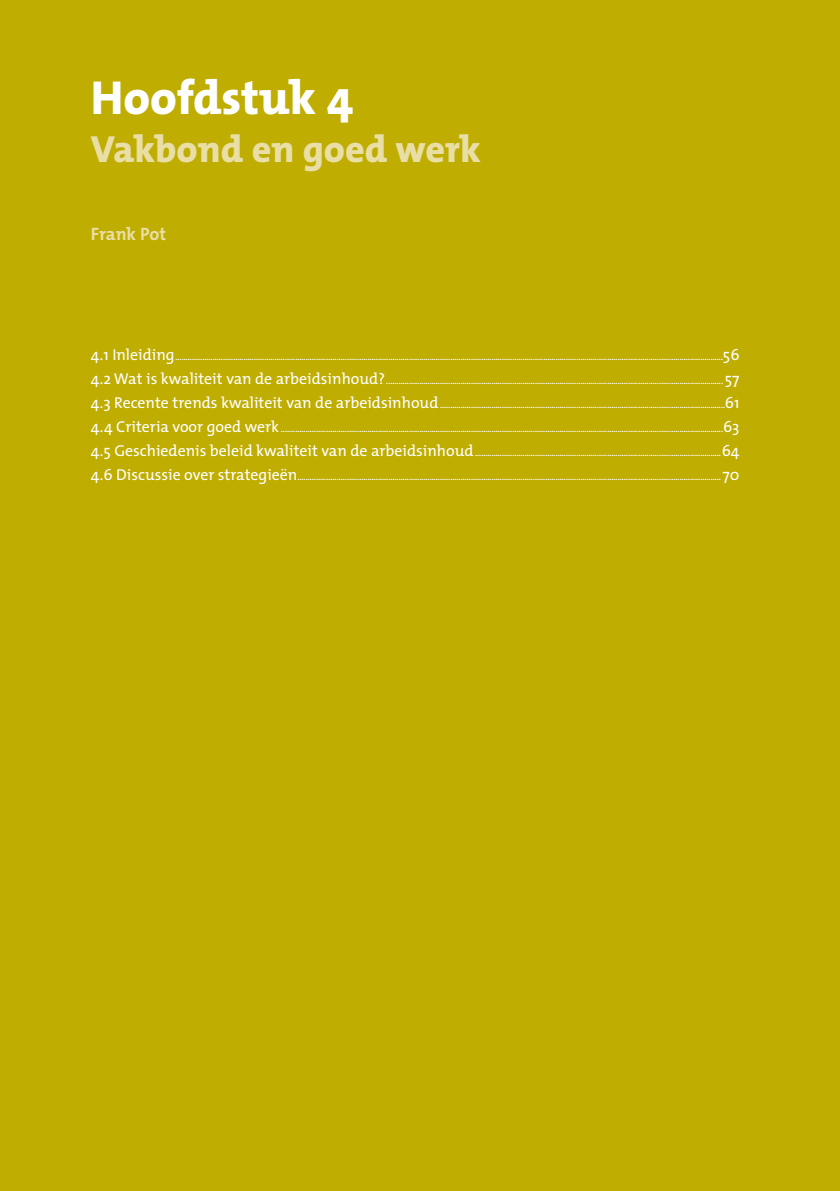
<style>
.page{position:relative;width:840px;height:1191px;background:#fff}
.page>*{position:absolute;margin:0;border:0;box-sizing:border-box;transform-origin:0 0}
._5_tabbladen_1e_rege{font:800 48px "The Mix";color:#fff}
._5_tabbladen_2e_rege{font:800 38px "The Mix";color:#e9dfa6}
._2_tussenkop_VET{font:700 18px "The Mix";color:#e9dfa6}
.Body_tekst{font:700 8px "The Mix";color:#fff}
.s1{font-weight:400;font-size:15.8px}
</style>
<div class="page">
<div style="left:0;top:0;width:839px;height:1191px;background:#bfad02"></div>
<p class="_5_tabbladen_1e_rege" style="left:91px;top:57px;width:264px">Hoofdstuk 4</p>
<p class="_5_tabbladen_2e_rege" style="left:91px;top:117px;width:391px">Vakbond en goed werk</p>
<p class="_2_tussenkop_VET" style="left:91px;top:219px;width:77px">Frank Pot</p>
<p class="Body_tekst" style="left:91px;top:351px;width:650px"><span class="s1">4.1 Inleiding</span>..........................................................................................................................................................................................................................................................................<span class="s1">56</span></p>
<p class="Body_tekst" style="left:91px;top:375px;width:650px"><span class="s1">4.2 Wat is kwaliteit van de arbeidsinhoud?</span>.................................................................................................................................................................... <span class="s1">57</span></p>
<p class="Body_tekst" style="left:91px;top:399px;width:650px"><span class="s1">4.3 Recente trends kwaliteit van de arbeidsinhoud</span>...........................................................................................................................................<span class="s1">61</span></p>
<p class="Body_tekst" style="left:91px;top:423px;width:650px"><span class="s1">4.4 Criteria voor goed werk</span>.......................................................................................................................................................................................................................<span class="s1">63</span></p>
<p class="Body_tekst" style="left:91px;top:447px;width:650px"><span class="s1">4.5 Geschiedenis beleid kwaliteit van de arbeidsinhoud</span>........................................................................................................................<span class="s1">64</span></p>
<p class="Body_tekst" style="left:91px;top:471px;width:650px"><span class="s1">4.6 Discussie over strategieën</span>............................................................................................................................................................................................................. <span class="s1">70</span></p>
</div>
